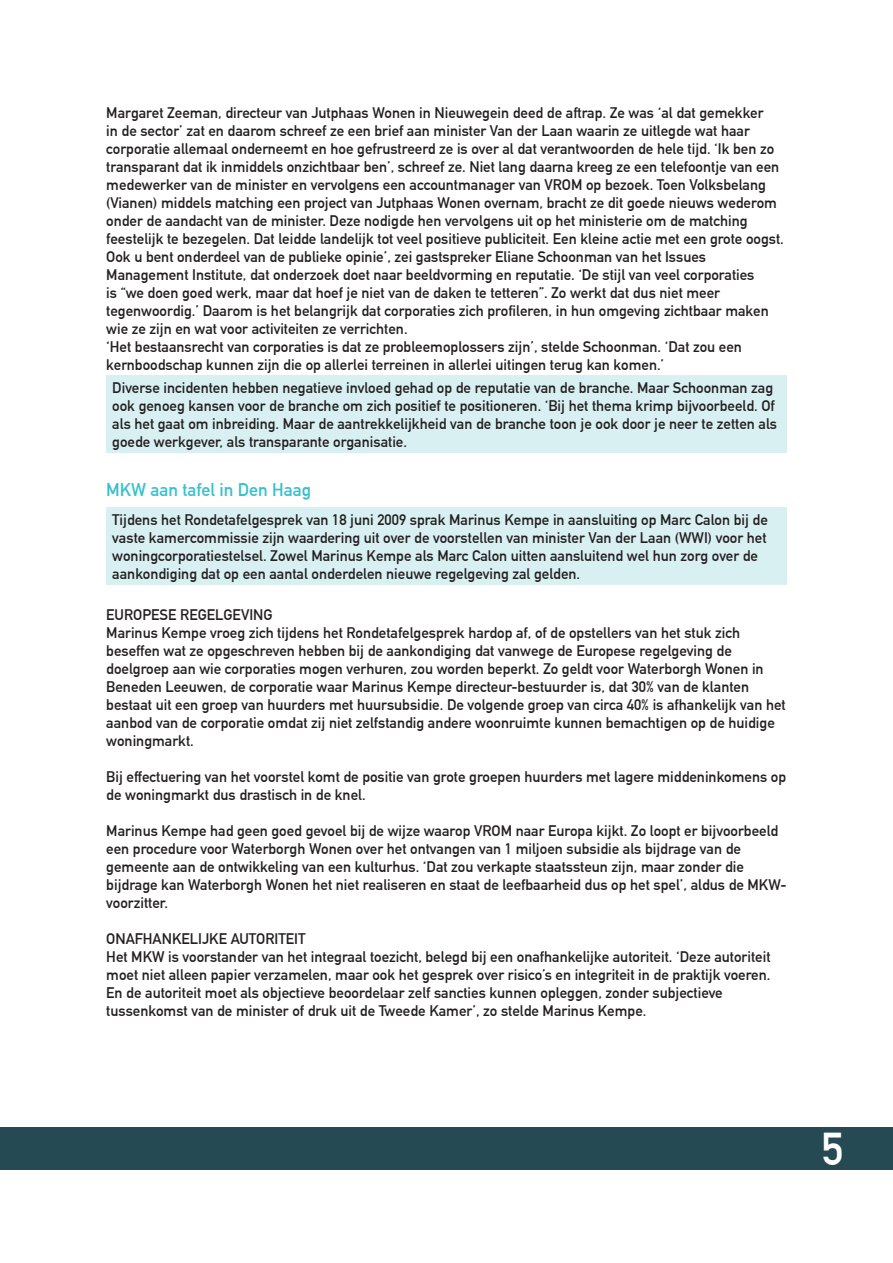
<style>
.page{position:relative;width:893px;height:1263px;background:#fff}
.page>*{position:absolute;margin:0;border:0;box-sizing:border-box;transform-origin:0 0}
.t1{font:45px "DIN Mittelschrift";color:#fff}
.Kop_1{font:18px "DIN Mittelschrift";color:#37c1ce}
.Standaard{font:15px/18px "DIN Mittelschrift";color:#231f20}
</style>
<div class="page">
<div style="left:0;top:1127px;width:893px;height:42px;background:#254a53"></div>
<div style="left:106px;top:376px;width:681px;height:77px;background:#d9f0f3"></div>
<div style="left:106px;top:507px;width:681px;height:77px;background:#d9f0f3"></div>
<p class="Standaard" style="left:106px;top:103px;width:679px">Margaret Zeeman, directeur van Jutphaas Wonen in Nieuwegein deed de aftrap. Ze was ‘al dat gemekker<br>in de sector’ zat en daarom schreef ze een brief aan minister Van der Laan waarin ze uitlegde wat haar corporatie allemaal onderneemt en hoe gefrustreerd ze is over al dat verantwoorden de hele tijd. ‘Ik ben zo transparant dat ik inmiddels onzichtbaar ben’, schreef ze. Niet lang daarna kreeg ze een telefoontje van een medewerker van de minister en vervolgens een accountmanager van VROM op bezoek. Toen Volksbelang (Vianen) middels matching een project van Jutphaas Wonen overnam, bracht ze dit goede nieuws wederom onder de aandacht van de minister. Deze nodigde hen vervolgens uit op het ministerie om de matching feestelijk te bezegelen. Dat leidde landelijk tot veel positieve publiciteit. Een kleine actie met een grote oogst.</p>
<p class="Standaard" style="left:106px;top:247px;width:664px">Ook u bent onderdeel van de publieke opinie’, zei gastspreker Eliane Schoonman van het Issues Management Institute, dat onderzoek doet naar beeldvorming en reputatie. ‘De stijl van veel corporaties is “we doen goed werk, maar dat hoef je niet van de daken te tetteren”. Zo werkt dat dus niet meer tegenwoordig.’ Daarom is het belangrijk dat corporaties zich profileren, in hun omgeving zichtbaar maken wie ze zijn en wat voor activiteiten ze verrichten.</p>
<p class="Standaard" style="left:106px;top:337px;width:637px">‘Het bestaansrecht van corporaties is dat ze probleemoplossers zijn’, stelde Schoonman. ‘Dat zou een kernboodschap kunnen zijn die op allerlei terreinen in allerlei uitingen terug kan komen.’</p>
<p class="Standaard" style="left:112px;top:379px;width:666px">Diverse incidenten hebben negatieve invloed gehad op de reputatie van de branche. Maar Schoonman zag ook genoeg kansen voor de branche om zich positief te positioneren. ‘Bij het thema krimp bijvoorbeeld. Of als het gaat om inbreiding. Maar de aantrekkelijkheid van de branche toon je ook door je neer te zetten als goede werkgever, als transparante organisatie.</p>
<p class="Kop_1" style="left:106px;top:479px;width:206px">MKW aan tafel in Den Haag</p>
<p class="Standaard" style="left:112px;top:510px;width:657px">Tijdens het Rondetafelgesprek van 18 juni 2009 sprak Marinus Kempe in aansluiting op Marc Calon bij de vaste kamercommissie zijn waardering uit over de voorstellen van minister Van der Laan (WWI) voor het woningcorporatiestelsel. Zowel Marinus Kempe als Marc Calon uitten aansluitend wel hun zorg over de aankondiging dat op een aantal onderdelen nieuwe regelgeving zal gelden.</p>
<p class="Standaard" style="left:106px;top:606px;width:681px">EUROPESE REGELGEVING<br>Marinus Kempe vroeg zich tijdens het Rondetafelgesprek hardop af, of de opstellers van het stuk zich beseffen wat ze opgeschreven hebben bij de aankondiging dat vanwege de Europese regelgeving de doelgroep aan wie corporaties mogen verhuren, zou worden beperkt. Zo geldt voor Waterborgh Wonen in Beneden Leeuwen, de corporatie waar Marinus Kempe directeur-bestuurder is, dat 30% van de klanten bestaat uit een groep van huurders met huursubsidie. De volgende groep van circa 40% is afhankelijk van het aanbod van de corporatie omdat zij niet zelfstandig andere woonruimte kunnen bemachtigen op de huidige woningmarkt.</p>
<p class="Standaard" style="left:106px;top:768px;width:681px">Bij effectuering van het voorstel komt de positie van grote groepen huurders met lagere middeninkomens op de woningmarkt dus drastisch in de knel.</p>
<p class="Standaard" style="left:106px;top:822px;width:682px">Marinus Kempe had geen goed gevoel bij de wijze waarop VROM naar Europa kijkt. Zo loopt er bijvoorbeeld een procedure voor Waterborgh Wonen over het ontvangen van €1 miljoen subsidie als bijdrage van de gemeente aan de ontwikkeling van een kulturhus. ‘Dat zou verkapte staatssteun zijn, maar zonder die bijdrage kan Waterborgh Wonen het niet realiseren en staat de leefbaarheid dus op het spel’, aldus de MKW&shy;voorzitter.</p>
<p class="Standaard" style="left:106px;top:930px;width:201px">ONAFHANKELIJKE AUTORITEIT</p>
<p class="Standaard" style="left:106px;top:948px;width:666px">Het MKW is voorstander van het integraal toezicht, belegd bij een onafhankelijke autoriteit. ‘Deze autoriteit moet niet alleen papier verzamelen, maar ook het gesprek over risico’s en integriteit in de praktijk voeren.<br>En de autoriteit moet als objectieve beoordelaar zelf sancties kunnen opleggen, zonder subjectieve tussenkomst van de minister of druk uit de Tweede Kamer’, zo stelde Marinus Kempe.</p>
<h1 class="t1" style="left:822px;top:1122px;width:23px">5</h1>
</div>
